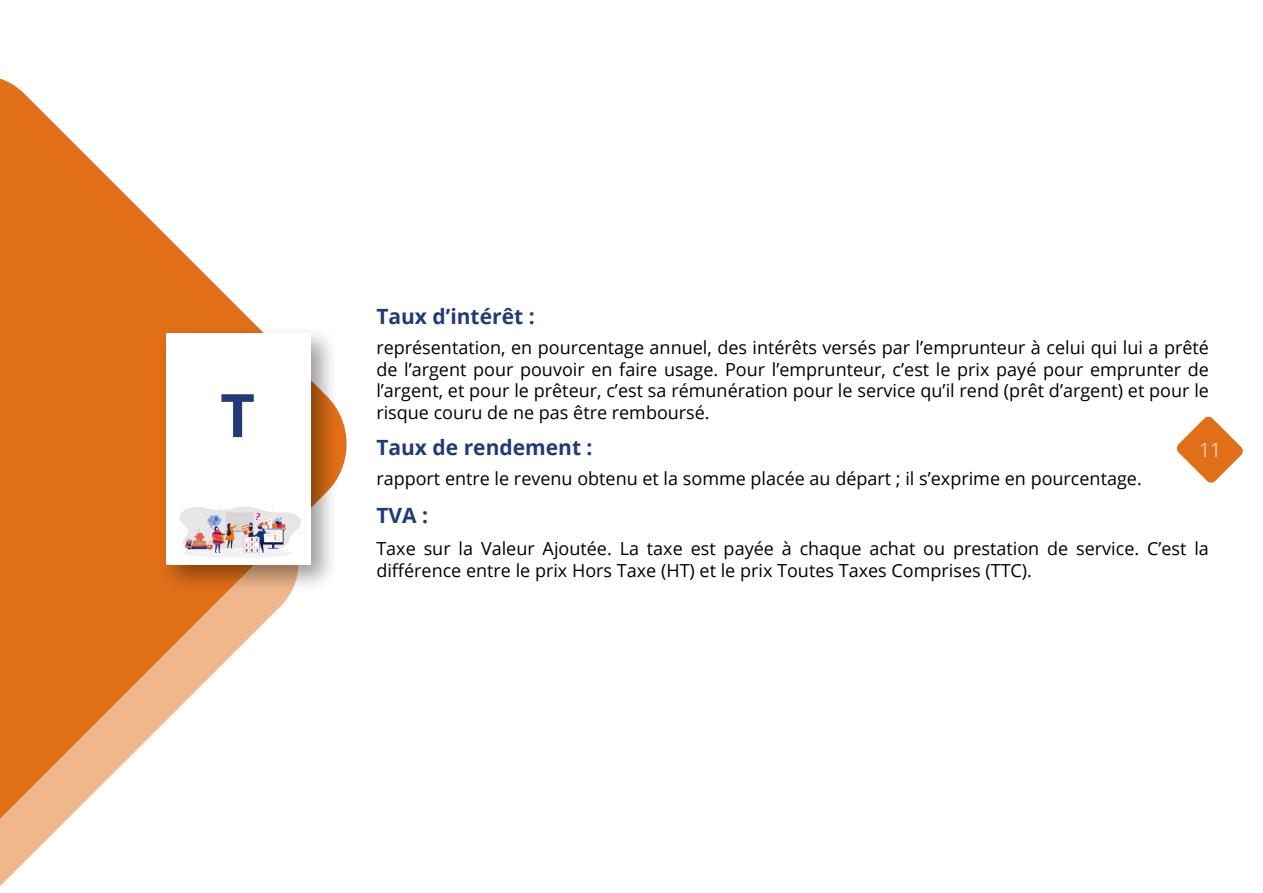
<style>
.page{position:relative;width:1263px;height:893px;background:#fff}
.page>*{position:absolute;margin:0;border:0;box-sizing:border-box;transform-origin:0 0}
.t1{font:700 60px "Open Sans";color:#223b76}
.t2{font:700 21px "Open Sans";color:#223b76}
.t3{font:300 19.5px "Open Sans";color:#fff}
.t4{font:18px/21.6px "Open Sans";color:#000;text-align:justify}
</style>
<div class="page">
<svg style="left:0;top:819px;width:67px;height:67px"></svg>
<svg style="left:0;top:79px;width:347px;height:740px"></svg>
<div style="left:158px;top:324px;width:182px;height:270px;background:#000;opacity:.4"></div>
<div style="left:166px;top:333px;width:144px;height:231px;background:#fff"></div>
<img style="left:178px;top:503px;width:125px;height:55px">
<svg style="left:1176px;top:416px;width:67px;height:67px"></svg>
<p class="t1" style="left:220px;top:373px;width:36px">T</p>
<p class="t2" style="left:376px;top:302px;width:160px">Taux d’intérêt :</p>
<p class="t4" style="left:376px;top:336px;width:834px">représentation, en pourcentage annuel, des intérêts versés par l’emprunteur à celui qui lui a prêté de l’argent pour pouvoir en faire usage. Pour l’emprunteur, c’est le prix payé pour emprunter de l’argent, et pour le prêteur, c’est sa rémunération pour le service qu’il rend (prêt d’argent) et pour le risque couru de ne pas être remboursé.</p>
<p class="t2" style="left:376px;top:433px;width:218px">Taux de rendement :</p>
<p class="t4" style="left:376px;top:467px;width:767px">rapport entre le revenu obtenu et la somme placée au départ ; il s’exprime en pourcentage.</p>
<p class="t2" style="left:376px;top:501px;width:53px">TVA :</p>
<p class="t3" style="left:1199px;top:436px;width:24px">11</p>
<p class="t4" style="left:376px;top:537px;width:834px">Taxe sur la Valeur Ajoutée. La taxe est payée à chaque achat ou prestation de service. C’est la différence entre le prix Hors Taxe (HT) et le prix Toutes Taxes Comprises (TTC).</p>
</div>
